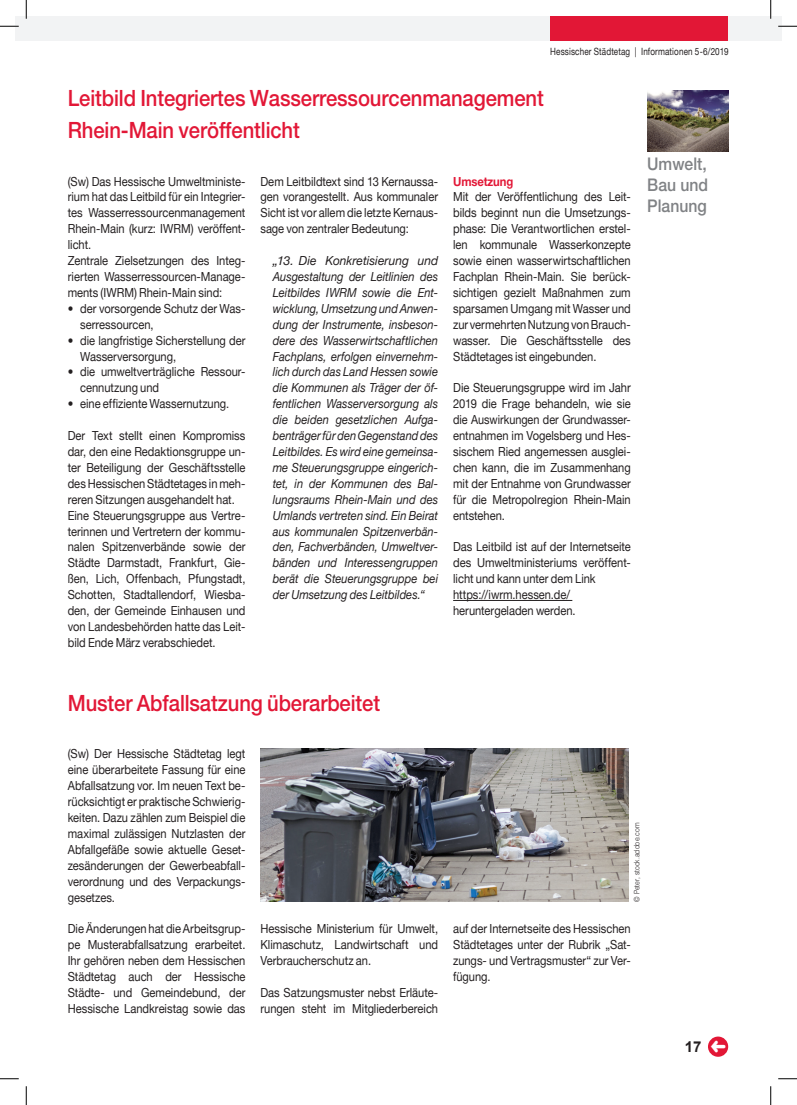
<style>
.page{position:relative;width:797px;height:1105px;background:#fff}
.page>*{position:absolute;margin:0;border:0;box-sizing:border-box;transform-origin:0 0}
.t1{font:500 22.5px/31.9px "Helvetica 65";letter-spacing:-.005em;color:#e21736;scale:.9 1}
.t2{font:500 17.5px/21.2px "Helvetica 65";color:#808285;text-align:justify;scale:.9 1}
.t3{font:700 15px "Arial";color:#231f20}
.t4{font:12.5px/15.9px "Helvetica Neue";color:#231f20;text-align:justify;scale:.89 1}
.t5{font:italic 12.5px/15.9px "Helvetica Neue";color:#231f20;text-align:justify}
.t6{font:12.5px/15.9px "Helvetica Neue";color:#231f20;scale:.9 1}
.t7{font:700 12.5px "Helvetica Neue";letter-spacing:-.01em;color:#e21736;scale:.9 1}
.t8{font:10px "Helvetica Neue";letter-spacing:.015em;color:#231f20;scale:.81 1}
.t9{font:300 7.5px "Helvetica";letter-spacing:.005em;color:#231f20;scale:.9 1}
</style>
<div class="page">
<div style="left:16px;top:16px;width:10px;height:24px;background:#f2f3f4"></div>
<div style="left:26px;top:16px;width:755px;height:24px;background:#f2f3f4"></div>
<div style="left:550px;top:16px;width:178px;height:24px;background:#e21736"></div>
<img style="left:647px;top:90px;width:81px;height:61px">
<hr style="left:453px;top:600px;width:119px;height:1px;background:#231f20">
<img style="left:260px;top:748px;width:369px;height:153px">
<div style="left:708px;top:1036px;width:20px;height:21px;background:#e21736;border-radius:50%"></div>
<svg style="left:0;top:25px;width:19px;height:2px"></svg>
<svg style="left:778px;top:25px;width:19px;height:2px"></svg>
<svg style="left:0;top:1078px;width:19px;height:1px"></svg>
<svg style="left:778px;top:1078px;width:19px;height:1px"></svg>
<svg style="left:25px;top:0;width:2px;height:19px"></svg>
<svg style="left:25px;top:1086px;width:2px;height:19px"></svg>
<svg style="left:770px;top:0;width:1px;height:19px"></svg>
<svg style="left:770px;top:1086px;width:1px;height:19px"></svg>
<p class="t8" style="left:550px;top:46px;width:222px">Hessischer Städtetag | Informationen 5-6/2019</p>
<h1 class="t1" style="left:68px;top:82px;width:530px">Leitbild Integriertes Wasserressourcenmanagement<br>Rhein-Main veröffentlicht</h1>
<p class="t4" style="left:68px;top:173px;width:201px;text-align:left">(Sw) Das Hessische Umweltministe&shy;rium hat das Leitbild für ein Integrier&shy;tes Wasserressourcenmanagement<br>Rhein-Main (kurz: IWRM) veröffent&shy;licht.<br>Zentrale Zielsetzungen des Integ&shy;rierten Wasserressourcen-Manage&shy;ments (IWRM) Rhein-Main sind:</p>
<p class="t6" style="left:80px;top:300px;width:185px;text-indent:-12px">• der vorsorgende Schutz der Was&shy;serressourcen,</p>
<p class="t6" style="left:80px;top:332px;width:185px;text-indent:-12px">• die langfristige Sicherstellung der<br>Wasserversorgung,</p>
<p class="t6" style="left:80px;top:364px;width:185px;text-indent:-12px">• die umweltverträgliche Ressour&shy;cennutzung und</p>
<p class="t6" style="left:68px;top:396px;width:181px">• eine effiziente Wassernutzung.</p>
<p class="t4" style="left:68px;top:427px;width:201px;text-align:left">Der Text stellt einen Kompromiss dar, den eine Redaktionsgruppe un&shy;ter Beteiligung der Geschäftsstelle des Hessischen Städtetages in meh&shy;reren Sitzungen ausgehandelt hat.<br>Eine Steuerungsgruppe aus Vertre&shy;terinnen und Vertretern der kommu&shy;nalen Spitzenverbände sowie der Städte Darmstadt, Frankfurt, Gie&shy;ßen, Lich, Offenbach, Pfungstadt, Schotten, Stadtallendorf, Wiesba&shy;den, der Gemeinde Einhausen und von Landesbehörden hatte das Leit&shy;bild Ende März verabschiedet.</p>
<p class="t4" style="left:260px;top:173px;width:201px">Dem Leitbildtext sind 13 Kernaussa&shy;gen vorangestellt. Aus kommunaler Sicht ist vor allem die letzte Kernaus&shy;sage von zentraler Bedeutung:</p>
<p class="t5" style="left:273px;top:252px;width:167px">„13. Die Konkretisierung und Ausgestaltung der Leitlinien des Leitbildes IWRM sowie die Ent&shy;wicklung, Umsetzung und Anwen&shy;dung der Instrumente, insbeson&shy;dere des Wasserwirtschaftlichen Fachplans, erfolgen einvernehm&shy;lich durch das Land Hessen sowie die Kommunen als Träger der öf&shy;fentlichen Wasserversorgung als die beiden gesetzlichen Aufga&shy;benträger für den Gegenstand des Leitbildes. Es wird eine gemeinsa&shy;me Steuerungsgruppe eingerich&shy;tet, in der Kommunen des Bal&shy;lungsraums Rhein-Main und des Umlands vertreten sind. Ein Beirat aus kommunalen Spitzenverbän&shy;den, Fachverbänden, Umweltver&shy;bänden und Interessengruppen berät die Steuerungsgruppe bei der Umsetzung des Leitbildes.“</p>
<p class="t7" style="left:453px;top:173px;width:68px">Umsetzung</p>
<p class="t4" style="left:453px;top:189px;width:201px">Mit der Veröffentlichung des Leit&shy;bilds beginnt nun die Umsetzungs&shy;phase: Die Verantwortlichen erstel&shy;len kommunale Wasserkonzepte sowie einen wasserwirtschaftlichen Fachplan Rhein-Main. Sie berück&shy;sichtigen gezielt Maßnahmen zum sparsamen Umgang mit Wasser und zur vermehrten Nutzung von Brauch&shy;wasser. Die Geschäftsstelle des Städtetages ist eingebunden.</p>
<p class="t4" style="left:453px;top:380px;width:201px">Die Steuerungsgruppe wird im Jahr 2019 die Frage behandeln, wie sie die Auswirkungen der Grundwasser&shy;entnahmen im Vogelsberg und Hes&shy;sischem Ried angemessen ausglei&shy;chen kann, die im Zusammenhang mit der Entnahme von Grundwasser für die Metropolregion Rhein-Main entstehen.</p>
<p class="t4" style="left:453px;top:539px;width:201px;text-align:left">Das Leitbild ist auf der Internetseite des Umweltministeriums veröffent&shy;licht und kann unter dem Link https://iwrm.hessen.de/ heruntergeladen werden.</p>
<h2 class="t2" style="left:647px;top:153px;width:69px">Umwelt, Bau und Planung</h2>
<h1 class="t1" style="left:68px;top:686px;width:348px">Muster Abfallsatzung überarbeitet</h1>
<p class="t4" style="left:68px;top:746px;width:201px">(Sw) Der Hessische Städtetag legt eine überarbeitete Fassung für eine Abfallsatzung vor. Im neuen Text be&shy;rücksichtigt er praktische Schwierig&shy;keiten. Dazu zählen zum Beispiel die maximal zulässigen Nutzlasten der Abfallgefäße sowie aktuelle Geset&shy;zesänderungen der Gewerbeabfall&shy;verordnung und des Verpackungs&shy;gesetzes.</p>
<p class="t4" style="left:68px;top:921px;width:201px">Die Änderungen hat die Arbeitsgrup&shy;pe Musterabfallsatzung erarbeitet.<br>Ihr gehören neben dem Hessischen Städtetag auch der Hessische Städte- und Gemeindebund, der Hessische Landkreistag sowie das</p>
<p class="t4" style="left:260px;top:921px;width:201px">Hessische Ministerium für Umwelt, Klimaschutz, Landwirtschaft und Verbraucherschutz an.</p>
<p class="t4" style="left:260px;top:984px;width:201px">Das Satzungsmuster nebst Erläute&shy;rungen steht im Mitgliederbereich</p>
<p class="t9" style="left:632px;top:901px;width:89px;rotate:-90deg">© Peter, stock.adobe.com</p>
<p class="t4" style="left:453px;top:921px;width:201px">auf der Internetseite des Hessischen Städtetages unter der Rubrik „Sat&shy;zungs- und Vertragsmuster“ zur Ver&shy;fügung.</p>
<p class="t3" style="left:685px;top:1036px;width:18px">17</p>
</div>
